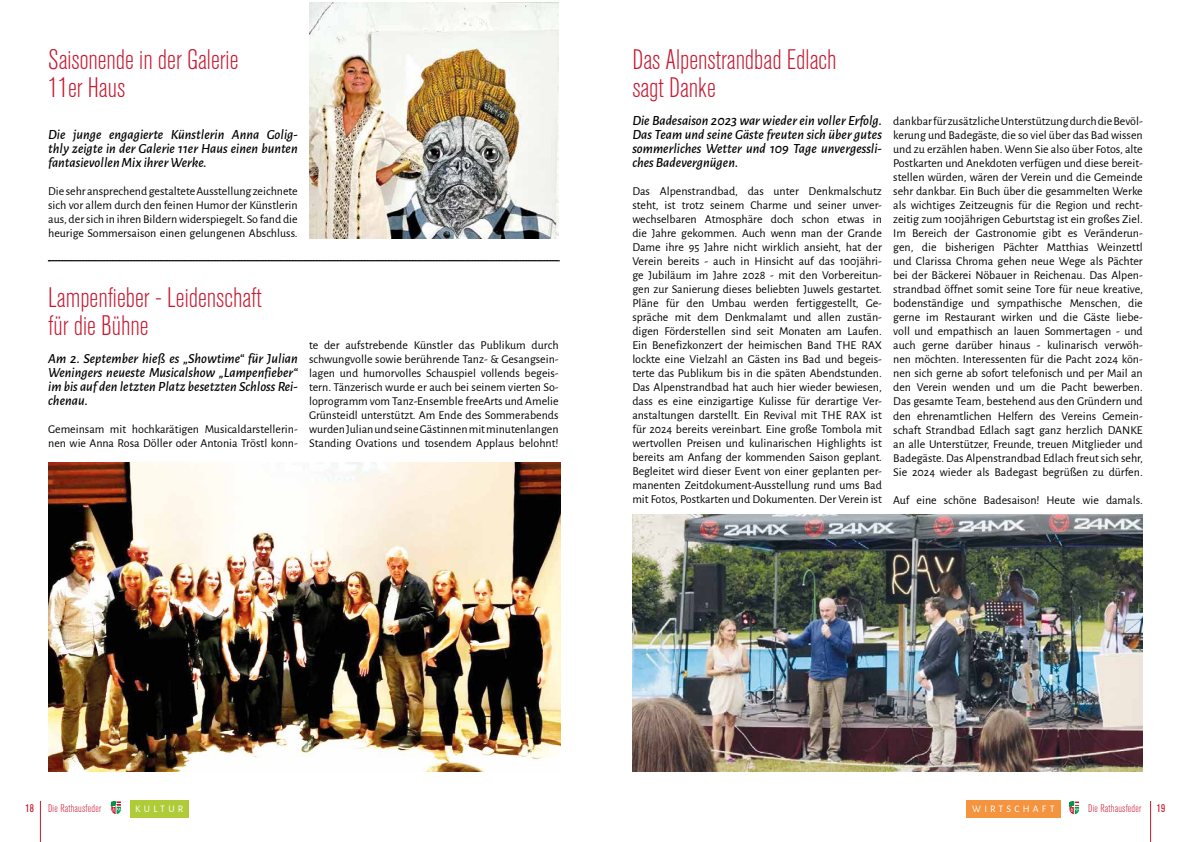
<style>
.page{position:relative;width:1191px;height:842px;background:#fff}
.page>*{position:absolute;margin:0;border:0;box-sizing:border-box;transform-origin:0 0}
.t1{font:300 condensed 28px/28px "Akzidenz Grotesk BQ";color:#c61a32}
.t2{font:italic 500 14px/14px "Alegreya Sans";color:#000;text-align:justify}
.t3{font:12px/14px "Alegreya Sans";color:#000;text-align:justify}
.t4{font:300 condensed 11px "Akzidenz Grotesk BQ";letter-spacing:.02em;color:#c61a32}
.t5{font:condensed 11px "Akzidenz Grotesk BQ";color:#c61a32}
.t6{font:10px "Alegreya Sans";letter-spacing:.32em;color:#fff}
</style>
<div class="page">
<div style="left:965px;top:800px;width:95px;height:17px;background:#f4943f"></div>
<hr style="left:1150px;top:801px;width:1px;height:41px;background:#c61a32">
<svg style="left:1069px;top:801px;width:10px;height:14px"></svg>
<div style="left:130px;top:800px;width:59px;height:17px;background:#afcb37"></div>
<hr style="left:40px;top:801px;width:1px;height:41px;background:#c61a32">
<svg style="left:111px;top:801px;width:10px;height:13px"></svg>
<img style="left:309px;top:3px;width:249px;height:235px">
<svg style="left:48px;top:261px;width:511px;height:1px"></svg>
<img style="left:48px;top:462px;width:512px;height:309px">
<img style="left:632px;top:515px;width:510px;height:256px">
<h1 class="t1" style="left:48px;top:46px;width:192px">Saisonende in der Galerie<br>11er Haus</h1>
<p class="t2" style="left:48px;top:127px;width:251px">Die junge engagierte Künstlerin Anna Golig&shy;thly zeigte in der Galerie 11er Haus einen bunten fantasievollen Mix ihrer Werke.</p>
<p class="t3" style="left:48px;top:184px;width:251px">Die sehr ansprechend gestaltete Ausstellung zeichnete sich vor allem durch den feinen Humor der Künstlerin aus, der sich in ihren Bildern widerspiegelt. So fand die heurige Sommersaison einen gelungenen Abschluss.</p>
<h1 class="t1" style="left:48px;top:284px;width:215px">Lampenfieber - Leidenschaft für die Bühne</h1>
<p class="t2" style="left:48px;top:351px;width:251px">Am 2. September hieß es „Showtime“ für Julian Weningers neueste Musicalshow „Lampenfieber“ im bis auf den letzten Platz besetzten Schloss Rei&shy;chenau.</p>
<p class="t3" style="left:48px;top:422px;width:251px">Gemeinsam mit hochkarätigen Musicaldarstellerin&shy;nen wie Anna Rosa Döller oder Antonia Tröstl konn-</p>
<p class="t3" style="left:309px;top:338px;width:251px">te der aufstrebende Künstler das Publikum durch schwungvolle sowie berührende Tanz- &amp; Gesangsein&shy;lagen und humorvolles Schauspiel vollends begeis&shy;tern. Tänzerisch wurde er auch bei seinem vierten So&shy;loprogramm vom Tanz-Ensemble freeArts und Amelie Grünsteidl unterstützt. Am Ende des Sommerabends wurden Julian und seine Gästinnen mit minutenlangen Standing Ovations und tosendem Applaus belohnt!</p>
<h1 class="t1" style="left:632px;top:46px;width:206px">Das Alpenstrandbad Edlach sagt Danke</h1>
<p class="t2" style="left:632px;top:113px;width:251px">Die Badesaison 2023 war wieder ein voller Erfolg.<br>Das Team und seine Gäste freuten sich über gutes sommerliches Wetter und 109 Tage unvergessli&shy;ches Badevergnügen.</p>
<p class="t3" style="left:632px;top:184px;width:251px">Das Alpenstrandbad, das unter Denkmalschutz steht, ist trotz seinem Charme und seiner unver&shy;wechselbaren Atmosphäre doch schon etwas in die Jahre gekommen. Auch wenn man der Grande Dame ihre 95 Jahre nicht wirklich ansieht, hat der Verein bereits - auch in Hinsicht auf das 100jähri&shy;ge Jubiläum im Jahre 2028 - mit den Vorbereitun&shy;gen zur Sanierung dieses beliebten Juwels gestartet.<br>Pläne für den Umbau werden fertiggestellt, Ge&shy;spräche mit dem Denkmalamt und allen zustän&shy;digen Förderstellen sind seit Monaten am Laufen.<br>Ein Benefizkonzert der heimischen Band THE RAX lockte eine Vielzahl an Gästen ins Bad und begeis&shy;terte das Publikum bis in die späten Abendstunden.<br>Das Alpenstrandbad hat auch hier wieder bewiesen, dass es eine einzigartige Kulisse für derartige Ver&shy;anstaltungen darstellt. Ein Revival mit THE RAX ist für 2024 bereits vereinbart. Eine große Tombola mit wertvollen Preisen und kulinarischen Highlights ist bereits am Anfang der kommenden Saison geplant.<br>Begleitet wird dieser Event von einer geplanten per&shy;manenten Zeitdokument-Ausstellung rund ums Bad mit Fotos, Postkarten und Dokumenten. Der Verein ist</p>
<p class="t3" style="left:893px;top:114px;width:251px">dankbar für zusätzliche Unterstützung durch die Bevöl&shy;kerung und Badegäste, die so viel über das Bad wissen und zu erzählen haben. Wenn Sie also über Fotos, alte Postkarten und Anekdoten verfügen und diese bereit&shy;stellen würden, wären der Verein und die Gemeinde sehr dankbar. Ein Buch über die gesammelten Werke als wichtiges Zeitzeugnis für die Region und recht&shy;zeitig zum 100jährigen Geburtstag ist ein großes Ziel.<br>Im Bereich der Gastronomie gibt es Veränderun&shy;gen, die bisherigen Pächter Matthias Weinzettl und Clarissa Chroma gehen neue Wege als Pächter bei der Bäckerei Nöbauer in Reichenau. Das Alpen&shy;strandbad öffnet somit seine Tore für neue kreative, bodenständige und sympathische Menschen, die gerne im Restaurant wirken und die Gäste liebe&shy;voll und empathisch an lauen Sommertagen - und auch gerne darüber hinaus - kulinarisch verwöh&shy;nen möchten. Interessenten für die Pacht 2024 kön&shy;nen sich gerne ab sofort telefonisch und per Mail an den Verein wenden und um die Pacht bewerben.<br>Das gesamte Team, bestehend aus den Gründern und den ehrenamtlichen Helfern des Vereins Gemein&shy;schaft Strandbad Edlach sagt ganz herzlich DANKE an alle Unterstützer, Freunde, treuen Mitglieder und Badegäste. Das Alpenstrandbad Edlach freut sich sehr, Sie 2024 wieder als Badegast begrüßen zu dürfen.</p>
<p class="t3" style="left:893px;top:492px;width:251px">Auf eine schöne Badesaison! Heute wie damals.</p>
<p class="t5" style="left:25px;top:802px;width:10px">18</p>
<p class="t4" style="left:48px;top:802px;width:55px">Die Rathausfeder</p>
<p class="t6" style="left:135px;top:802px;width:50px">KULTUR</p>
<p class="t6" style="left:972px;top:802px;width:84px">WIRTSCHAFT</p>
<p class="t4" style="left:1088px;top:802px;width:55px">Die Rathausfeder</p>
<p class="t5" style="left:1156px;top:802px;width:10px">19</p>
</div>
